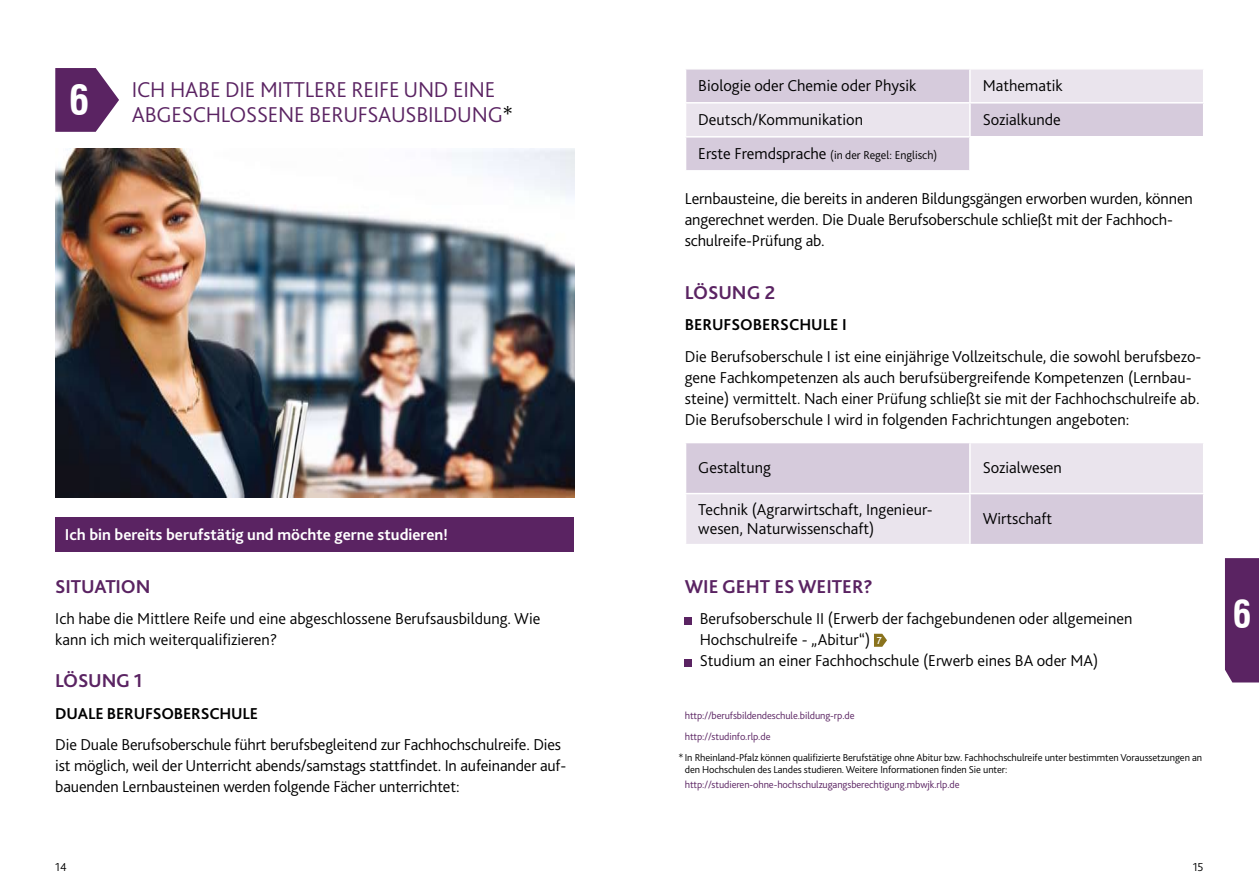
<style>
.page{position:relative;width:1259px;height:893px;background:#fff}
.page>*{position:absolute;margin:0;border:0;box-sizing:border-box;transform-origin:0 0}
.t1{font:700 condensed 40.5px "Swiss 721 BT";color:#fff}
.t2{font:700 condensed 37.5px "Swiss 721 BT";color:#fff}
.t3{font:300 22.5px/25.5px "Bliss 2";letter-spacing:-.01em;color:#5a2362}
.t4{font:700 19.5px "Bliss 2";color:#5a2362}
.t5{font:300 16.5px/21px "Bliss 2";color:#000}
.t6{font:700 16.5px "Bliss 2";color:#fff}
.t7{font:700 16.5px "Bliss 2";color:#000}
.t8{font:300 12px "Bliss 2";color:#000}
.t9{font:300 10.5px/12px "Bliss 2";letter-spacing:-.01em;color:#000}
.t10{font:300 10.5px/21px "Bliss 2";letter-spacing:-.01em;color:#5a2362}
.t11{font:500 10.5px "Bliss 2";color:#fff}
.s1{color:#000}
.s2{font-size:16.5px}
</style>
<div class="page">
<div style="left:686px;top:138px;width:283px;height:32px;background:#d6cbdc"></div>
<svg style="left:686px;top:70px;width:517px;height:66px;background:#e0d7e4"></svg>
<hr style="left:970px;top:102px;width:234px;height:2px;background:#fff">
<hr style="left:969px;top:70px;width:1px;height:32px;background:#fff">
<hr style="left:685px;top:102px;width:285px;height:2px;background:#fff">
<hr style="left:969px;top:104px;width:1px;height:32px;background:#fff">
<img style="left:56px;top:149px;width:518px;height:348px">
<div style="left:685px;top:617px;width:7px;height:7px;background:#5a2362"></div>
<div style="left:685px;top:659px;width:7px;height:7px;background:#5a2362"></div>
<div style="left:55px;top:517px;width:519px;height:34px;background:#5a2362"></div>
<svg style="left:55px;top:68px;width:64px;height:64px"></svg>
<svg style="left:686px;top:443px;width:517px;height:101px;background:#e0d8e4"></svg>
<hr style="left:970px;top:493px;width:234px;height:1px;background:#fff">
<hr style="left:969px;top:443px;width:1px;height:50px;background:#fff">
<hr style="left:685px;top:493px;width:285px;height:1px;background:#fff">
<hr style="left:969px;top:494px;width:1px;height:50px;background:#fff">
<div style="left:1225px;top:558px;width:34px;height:124px;background:#5a2362"></div>
<svg style="left:874px;top:634px;width:13px;height:13px"></svg>
<h1 class="t1" style="left:69px;top:76px;width:22px">6</h1>
<h3 class="t3" style="left:132px;top:76px;width:383px">Ich habe die M ittlere Reife und eine abgeschlossene Berufsausbildung<span class="s1">*</span></h3>
<p class="t5" style="left:698px;top:75px;width:219px">Biologie oder Chemie oder Physik</p>
<p class="t5" style="left:982px;top:75px;width:81px">Mathematik</p>
<p class="t5" style="left:698px;top:109px;width:166px">Deutsch/Kommunikation</p>
<p class="t5" style="left:982px;top:109px;width:79px">Sozialkunde</p>
<p class="t8" style="left:698px;top:148px;width:240px"><span class="s2">Erste Fremdsprache</span> (in der Regel: Englisch)</p>
<p class="t6" style="left:65px;top:524px;width:384px">I CH BIN BEREITS BERUFSTÄTIG UND MÖCHTE GERNE STUDIEREN!</p>
<p class="t5" style="left:685px;top:188px;width:509px">Lernbausteine, die bereits in anderen Bildungsgängen erworben wurden, können angerechnet werden. Die Duale Berufsoberschule schließt mit der Fachhoch&shy;schulreife-Prüfung ab.</p>
<p class="t4" style="left:685px;top:280px;width:92px">LÖSUNG 2</p>
<p class="t7" style="left:685px;top:314px;width:161px">BERUFSOBERSCHULE I</p>
<p class="t5" style="left:685px;top:345px;width:518px">Die Berufsoberschule I ist eine einjährige Vollzeitschule, die sowohl berufsbezo&shy;gene Fachkompetenzen als auch berufsübergreifende Kompetenzen (Lernbau&shy;steine) vermittelt. N ach einer Prüfung schließt sie mit der Fachhochschulreife ab.<br>Die Berufsoberschule I wird in folgenden Fachrichtungen angeboten:</p>
<p class="t5" style="left:698px;top:457px;width:74px">Gestaltung</p>
<p class="t5" style="left:982px;top:457px;width:81px">Sozialwesen</p>
<p class="t5" style="left:698px;top:499px;width:236px;line-height:19.8px">Technik (Agrarwirtschaft, I ngenieur&shy;wesen, N aturwissenschaft)</p>
<p class="t5" style="left:982px;top:508px;width:71px">Wirtschaft</p>
<p class="t4" style="left:55px;top:574px;width:97px">SITUATION</p>
<p class="t5" style="left:55px;top:608px;width:487px">I ch habe die M ittlere Reife und eine abgeschlossene Berufsausbildung. Wie kann ich mich weiterqualifizieren?</p>
<p class="t4" style="left:55px;top:669px;width:89px">LÖSUNG 1</p>
<p class="t7" style="left:55px;top:703px;width:204px">DUALE BERUFSOBERSCHULE</p>
<p class="t5" style="left:55px;top:734px;width:512px">Die Duale Berufsoberschule führt berufsbegleitend zur Fachhochschulreife. Dies ist möglich, weil der U nterricht abends/samstags stattfindet. I n aufeinander auf&shy;bauenden Lernbausteinen werden folgende Fächer unterrichtet:</p>
<p class="t4" style="left:685px;top:574px;width:190px">WIE GEHT ES WEITER?</p>
<p class="t5" style="left:699px;top:608px;width:434px">Berufsoberschule II (Erwerb der fachgebundenen oder allgemeinen</p>
<p class="t5" style="left:685px;top:629px;width:187px">H ochschulreife - „Abitur“)</p>
<p class="t5" style="left:699px;top:650px;width:400px">Studium an einer Fachhochschule (Erwerb eines BA oder MA)</p>
<p class="t11" style="left:877px;top:634px;width:7px">7</p>
<p class="t10" style="left:685px;top:705px;width:171px">http://berufsbildendeschule.bildung-rp.de http://studinfo.rlp.de</p>
<p class="t9" style="left:685px;top:751px;width:519px;text-indent:-6px">*I n Rheinland-Pfalz können qualifizierte Berufstätige ohne Abitur bzw. Fachhochschulreife unter bestimmten Voraussetzungen an den Hochschulen des Landes studieren. Weitere I nformationen finden Sie unter:</p>
<p class="t10" style="left:685px;top:774px;width:276px">http://studieren-ohne-hochschulzugangsberechtigung.mbwjk.rlp.de</p>
<p class="t8" style="left:55px;top:860px;width:13px">14</p>
<p class="t8" style="left:1192px;top:860px;width:12px">15</p>
<h2 class="t2" style="left:1232px;top:592px;width:20px">6</h2>
</div>
